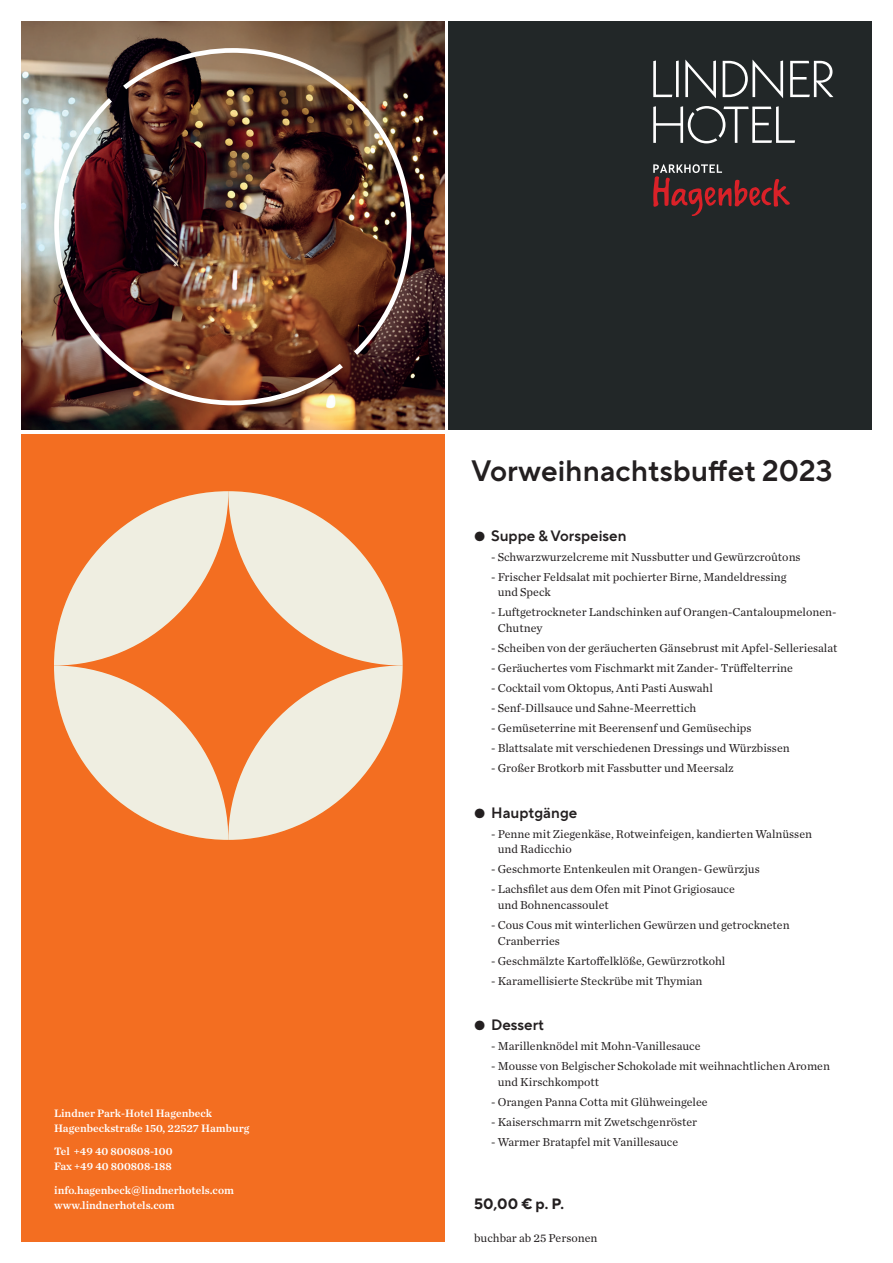
<style>
.page{position:relative;width:893px;height:1263px;background:#fff}
.page>*{position:absolute;margin:0;border:0;box-sizing:border-box;transform-origin:0 0}
.t1{font:600 29.4px "TT Norms Pro";color:#231f20}
.t2{font:600 15px "TT Norms Pro";color:#231f20}
.t3{font:700 15px "TT Norms Pro";color:#231f20}
.t4{font:12px/15.8px "Chronicle Text G1";color:#231f20}
.t5{font:11.25px/15px "Chronicle Text G1 Semi";color:#fff}
.s1{font-family:"Chronicle Text G1 Semi";font-weight:400}
</style>
<div class="page">
<div style="left:21px;top:434px;width:423px;height:808px;background:#f36e21"></div>
<svg style="left:54px;top:491px;width:349px;height:349px"></svg>
<img style="left:21px;top:21px;width:423px;height:408px">
<div style="left:449px;top:21px;width:423px;height:408px;background:#222728"></div>
<img style="left:123px;top:48px;width:288px;height:307px">
<img style="left:54px;top:98px;width:289px;height:307px">
<svg style="left:653px;top:60px;width:180px;height:83px"></svg>
<svg style="left:653px;top:164px;width:137px;height:52px"></svg>
<p class="t5" style="left:54px;top:1105px;width:197px">Lindner Park-Hotel Hagenbeck<br>Hagenbeckstraße 150, 22527 Hamburg</p>
<p class="t5" style="left:54px;top:1143px;width:120px">Tel +49 40 800808-100<br>Fax +49 40 800808-188</p>
<p class="t5" style="left:54px;top:1182px;width:181px">info.hagenbeck@lindnerhotels.com www.lindnerhotels.com</p>
<h1 class="t1" style="left:471px;top:449px;width:363px">Vorweihnachtsbuffet 2023</h1>
<p class="t2" style="left:474px;top:524px;width:154px"><span class="s1">Ț</span> Suppe &amp; Vorspeisen</p>
<p class="t4" style="left:491px;top:548px;width:311px">- Schwarzwurzelcreme mit Nussbutter und Gewürzcroûtons</p>
<p class="t4" style="left:498px;top:568px;width:290px;text-indent:-7px">- Frischer Feldsalat mit pochierter Birne, Mandeldressing und Speck</p>
<p class="t4" style="left:498px;top:604px;width:340px;text-indent:-7px">- Luftgetrockneter Landschinken auf Orangen-Cantaloupmelonen-<br>Chutney</p>
<p class="t4" style="left:491px;top:639px;width:348px">- Scheiben von der geräucherten Gänsebrust mit Apfel-Selleriesalat</p>
<p class="t4" style="left:491px;top:659px;width:303px">- Geräuchertes vom Fischmarkt mit Zander- Trüffelterrine</p>
<p class="t4" style="left:491px;top:679px;width:223px">- Cocktail vom Oktopus, Anti Pasti Auswahl</p>
<p class="t4" style="left:491px;top:699px;width:207px">- Senf-Dillsauce und Sahne-Meerrettich</p>
<p class="t4" style="left:491px;top:719px;width:262px">- Gemüseterrine mit Beerensenf und Gemüsechips</p>
<p class="t4" style="left:491px;top:739px;width:300px">- Blattsalate mit verschiedenen Dressings und Würzbissen</p>
<p class="t4" style="left:491px;top:759px;width:244px">- Großer Brotkorb mit Fassbutter und Meersalz</p>
<p class="t2" style="left:474px;top:801px;width:105px"><span class="s1">Ț</span> Hauptgänge</p>
<p class="t4" style="left:498px;top:825px;width:316px;text-indent:-7px">- Penne mit Ziegenkäse, Rotweinfeigen, kandierten Walnüssen und Radicchio</p>
<p class="t4" style="left:491px;top:861px;width:270px">- Geschmorte Entenkeulen mit Orangen- Gewürzjus</p>
<p class="t4" style="left:498px;top:881px;width:239px;text-indent:-7px">- Lachsfilet aus dem Ofen mit Pinot Grigiosauce und Bohnencassoulet</p>
<p class="t4" style="left:498px;top:916px;width:293px;text-indent:-7px">- Cous Cous mit winterlichen Gewürzen und getrockneten<br>Cranberries</p>
<p class="t4" style="left:491px;top:952px;width:236px">- Geschmälzte Kartoffelklöße, Gewürzrotkohl</p>
<p class="t4" style="left:491px;top:972px;width:213px">- Karamellisierte Steckrübe mit Thymian</p>
<p class="t2" style="left:474px;top:1014px;width:72px"><span class="s1">Ț</span> Dessert</p>
<p class="t4" style="left:491px;top:1038px;width:211px">- Marillenknödel mit Mohn-Vanillesauce</p>
<p class="t4" style="left:498px;top:1058px;width:334px;text-indent:-7px">- Mousse von Belgischer Schokolade mit weihnachtlichen Aromen und Kirschkompott</p>
<p class="t4" style="left:491px;top:1094px;width:218px">- Orangen Panna Cotta mit Glühweingelee</p>
<p class="t4" style="left:491px;top:1114px;width:208px">- Kaiserschmarrn mit Zwetschgenröster</p>
<p class="t4" style="left:491px;top:1134px;width:189px">- Warmer Bratapfel mit Vanillesauce</p>
<p class="t3" style="left:474px;top:1194px;width:91px">50,00 € p. P.</p>
<p class="t4" style="left:474px;top:1229px;width:125px">buchbar ab 25 Personen</p>
</div>
